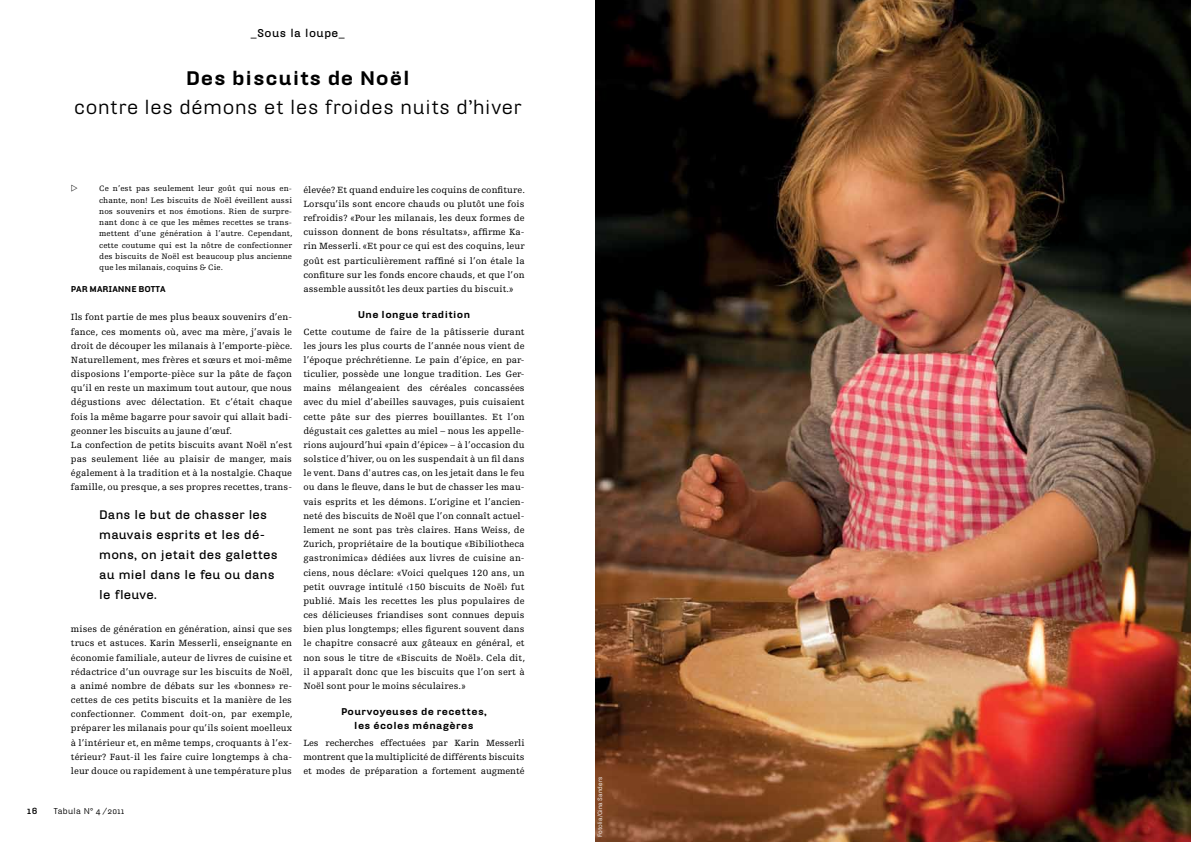
<style>
.page{position:relative;width:1191px;height:842px;background:#fff}
.page>*{position:absolute;margin:0;border:0;box-sizing:border-box;transform-origin:0 0}
.t1{font:19px "Hydra Text";letter-spacing:.04em;color:#000}
.t2{font:900 19px "Hydra Text";letter-spacing:.04em;color:#000}
.t3{font:700 12px/20px "Hydra Text";letter-spacing:.02em;color:#000}
.t4{font:700 11px "Hydra Text";letter-spacing:.04em;color:#000}
.t5{font:9.5px/14.2px "Egyptienne FLT Std";letter-spacing:.01em;color:#000;text-align:justify}
.t6{font:900 9.5px/14.2px "Hydra Text";letter-spacing:.04em;color:#000;text-align:center}
.t7{font:9.5px "Hydra Text Bold Expert";color:#000}
.t8{font:8.2px/11.2px "Egyptienne FLT Std";letter-spacing:.01em;color:#000;text-align:justify}
.t9{font:900 8.2px "Hydra Text";color:#000}
.t10{font:8.2px "Hydra Text";letter-spacing:.03em;color:#000}
.t11{font:6px "Hydra Text";letter-spacing:.01em;color:#fff}
.s1{font-family:"Hydra Text Regular Expert"}
</style>
<div class="page">
<img style="left:595px;top:0;width:596px;height:842px">
<p class="t4" style="left:251px;top:25px;width:95px">_Sous la loupe_</p>
<h1 class="t2" style="left:186px;top:66px;width:225px">Des biscuits de Noël</h1>
<h1 class="t1" style="left:74px;top:94px;width:449px">contre les démons et les froides nuits d’hiver</h1>
<p class="t8" style="left:99px;top:183px;width:195px">Ce n’est pas seulement leur goût qui nous en&shy;chante, non! Les biscuits de Noël éveillent aussi nos souvenirs et nos émotions. Rien de surpre&shy;nant donc à ce que les mêmes recettes se trans&shy;mettent d’une génération à l’autre. Cependant, cette coutume qui est la nôtre de confectionner des biscuits de Noël est beaucoup plus ancienne que les milanais, coquins &amp; Cie.</p>
<p class="t9" style="left:71px;top:284px;width:96px">PAR Marianne botta</p>
<p class="t5" style="left:71px;top:310px;width:223px;text-align:left">Ils font partie de mes plus beaux souvenirs d’en&shy;fance, ces moments où, avec ma mère, j’avais le droit de découper les milanais à l’emporte-pièce.<br>Naturellement, mes frères et sœurs et moi-même disposions l’emporte-pièce sur la pâte de façon qu’il en reste un maximum tout autour, que nous dégustions avec délectation. Et c’était chaque fois la même bagarre pour savoir qui allait badi&shy;geonner les biscuits au jaune d’œuf.<br>La confection de petits biscuits avant Noël n’est pas seulement liée au plaisir de manger, mais également à la tradition et à la nostalgie. Chaque famille, ou presque, a ses propres recettes, trans-</p>
<p class="t3" style="left:99px;top:504px;width:180px">Dans le but de chasser les mauvais esprits et les dé&shy;mons, on jetait des galettes au miel dans le feu ou dans le fleuve.</p>
<p class="t5" style="left:71px;top:622px;width:223px">mises de génération en génération, ainsi que ses trucs et astuces. Karin Messerli, enseignante en économie familiale, auteur de livres de cuisine et rédactrice d’un ouvrage sur les biscuits de Noël, a animé nombre de débats sur les «bonnes» re&shy;cettes de ces petits biscuits et la manière de les confectionner. Comment doit-on, par exemple, préparer les milanais pour qu’ils soient moelleux à l’intérieur et, en même temps, croquants à l’ex&shy;térieur? Faut-il les faire cuire longtemps à cha&shy;leur douce ou rapidement à une température plus</p>
<p class="t5" style="left:303px;top:183px;width:223px">élevée? Et quand enduire les coquins de confiture.<br>Lorsqu’ils sont encore chauds ou plutôt une fois refroidis? «Pour les milanais, les deux formes de cuisson donnent de bons résultats», affirme Ka&shy;rin Messerli. «Et pour ce qui est des coquins, leur goût est particulièrement raffiné si l’on étale la confiture sur les fonds encore chauds, et que l’on assemble aussitôt les deux parties du biscuit.»</p>
<p class="t6" style="left:358px;top:308px;width:114px">Une longue tradition</p>
<p class="t5" style="left:303px;top:324px;width:223px">Cette coutume de faire de la pâtisserie durant les jours les plus courts de l’année nous vient de l’époque préchrétienne. Le pain d’épice, en par&shy;ticulier, possède une longue tradition. Les Ger&shy;mains mélangeaient des céréales concassées avec du miel d’abeilles sauvages, puis cuisaient cette pâte sur des pierres bouillantes. Et l’on dégustait ces galettes au miel – nous les appelle&shy;rions aujourd’hui «pain d’épice» – à l’occasion du solstice d’hiver, ou on les suspendait à un fil dans le vent. Dans d'autres cas, on les jetait dans le feu ou dans le fleuve, dans le but de chasser les mau&shy;vais esprits et les démons. L’origine et l’ancien&shy;neté des biscuits de Noël que l’on connaît actuel&shy;lement ne sont pas très claires. Hans Weiss, de Zurich, propriétaire de la boutique «Bibiliotheca gastronimica» dédiées aux livres de cuisine an&shy;ciens, nous déclare: «Voici quelques 120 ans, un petit ouvrage intitulé ‹150 biscuits de Noël› fut publié. Mais les recettes les plus populaires de ces délicieuses friandises sont connues depuis bien plus longtemps; elles figurent souvent dans le chapitre consacré aux gâteaux en général, et non sous le titre de «Biscuits de Noël». Cela dit, il apparaît donc que les biscuits que l’on sert à Noël sont pour le moins séculaires.»</p>
<p class="t6" style="left:341px;top:704px;width:147px">Pourvoyeuses de recettes, les écoles ménagères</p>
<p class="t5" style="left:303px;top:735px;width:223px">Les recherches effectuées par Karin Messerli montrent que la multiplicité de différents biscuits et modes de préparation a fortement augmenté</p>
<p class="t7" style="left:27px;top:804px;width:12px">16</p>
<p class="t10" style="left:54px;top:805px;width:72px">Tabula N° <span class="s1">4 /2011</span></p>
<p class="t11" style="left:596px;top:837px;width:62px;rotate:-90deg">Fotolia/Gina Sanders</p>
</div>
